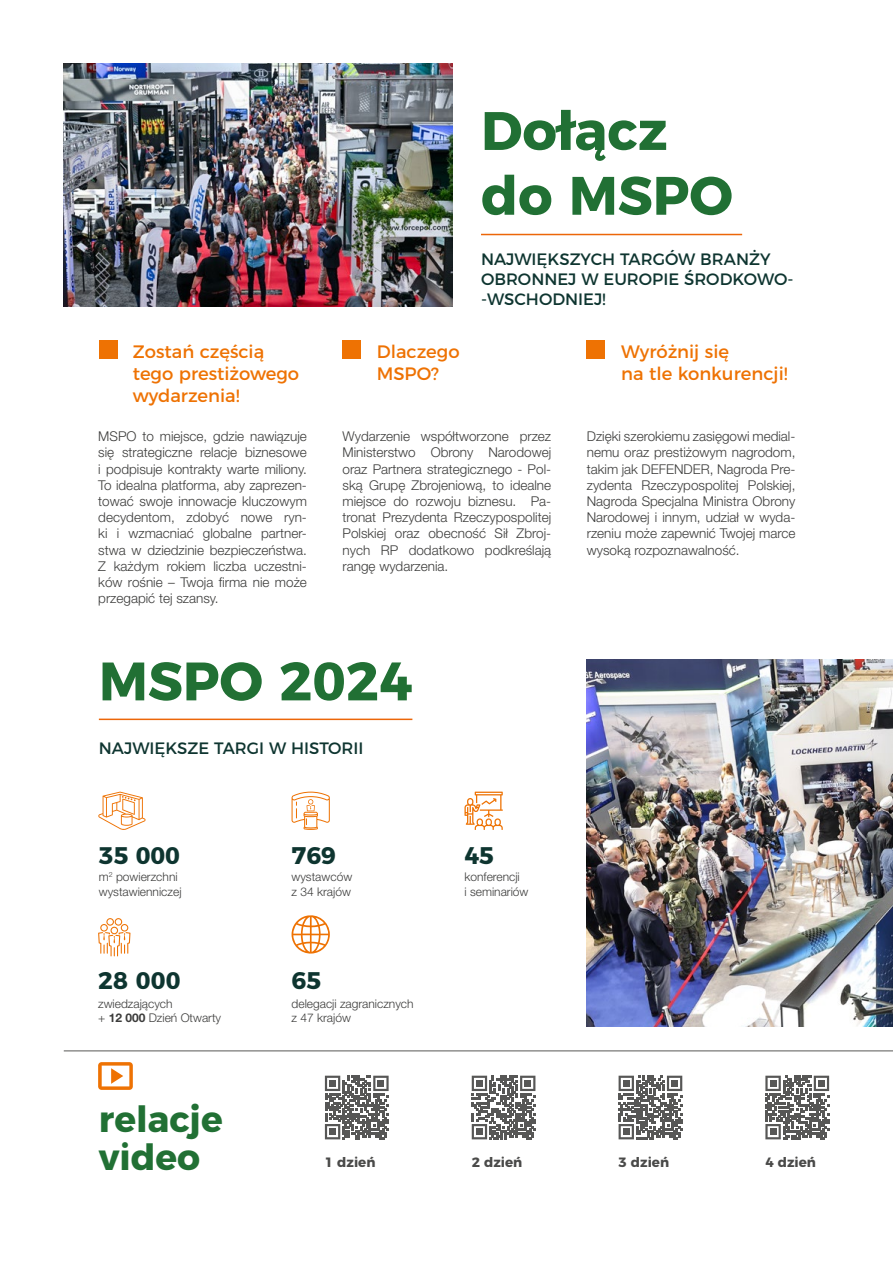
<style>
.page{position:relative;width:893px;height:1263px;background:#fff}
.page>*{position:absolute;margin:0;border:0;box-sizing:border-box;transform-origin:0 0}
.t1{font:700 54px/64.8px "Montserrat";color:#217034}
.t2{font:700 36px/37.5px "Montserrat";color:#217034}
.t3{font:700 24px "Montserrat";color:#0e3530}
.t4{font:18px/21.6px "Montserrat";color:#ee7203}
.t5{font:16.5px/19.8px "Montserrat";color:#0e3530}
.t6{font:300 13.5px/16.2px "Helvetica Neue LT Pro";color:#3c3c3b;text-align:justify}
.t7{font:700 13.5px "Montserrat";color:#4a4a49}
.t8{font:300 12px/14.4px "Helvetica Neue LT Pro";color:#3c3c3b}
.s1{font-weight:700}
</style>
<div class="page">
<hr style="left:892px;top:306px;width:1px;height:342px;background:#ee7203">
<hr style="left:481px;top:234px;width:261px;height:1px;background:#ec6608">
<hr style="left:99px;top:719px;width:313px;height:1px;background:#ec6608">
<hr style="left:64px;top:1051px;width:829px;height:1px;background:#575756">
<svg style="left:98px;top:792px;width:48px;height:38px"></svg>
<svg style="left:291px;top:792px;width:39px;height:38px"></svg>
<svg style="left:464px;top:792px;width:39px;height:38px"></svg>
<svg style="left:292px;top:915px;width:38px;height:39px"></svg>
<svg style="left:98px;top:918px;width:32px;height:38px"></svg>
<img style="left:64px;top:63px;width:389px;height:243px">
<img style="left:587px;top:659px;width:306px;height:367px">
<svg style="left:325px;top:1076px;width:64px;height:63px"></svg>
<div style="left:329px;top:1080px;width:7px;height:7px;background:#575756"></div>
<div style="left:378px;top:1080px;width:6px;height:7px;background:#575756"></div>
<div style="left:329px;top:1128px;width:7px;height:7px;background:#575756"></div>
<svg style="left:472px;top:1076px;width:63px;height:63px"></svg>
<div style="left:476px;top:1080px;width:7px;height:7px;background:#575756"></div>
<div style="left:524px;top:1080px;width:7px;height:7px;background:#575756"></div>
<div style="left:476px;top:1128px;width:7px;height:7px;background:#575756"></div>
<svg style="left:619px;top:1076px;width:63px;height:63px"></svg>
<div style="left:623px;top:1080px;width:7px;height:7px;background:#575756"></div>
<div style="left:671px;top:1080px;width:7px;height:7px;background:#575756"></div>
<div style="left:623px;top:1128px;width:7px;height:7px;background:#575756"></div>
<svg style="left:765px;top:1076px;width:64px;height:63px"></svg>
<div style="left:770px;top:1080px;width:6px;height:7px;background:#575756"></div>
<div style="left:818px;top:1080px;width:7px;height:7px;background:#575756"></div>
<div style="left:770px;top:1128px;width:6px;height:7px;background:#575756"></div>
<div style="left:99px;top:341px;width:18px;height:18px;background:#ee7203"></div>
<div style="left:343px;top:341px;width:18px;height:18px;background:#ee7203"></div>
<div style="left:587px;top:341px;width:18px;height:18px;background:#ee7203"></div>
<svg style="left:98px;top:1062px;width:35px;height:28px"></svg>
<h1 class="t1" style="left:481px;top:94px;width:253px">Dołącz do MSPO</h1>
<p class="t5" style="left:481px;top:248px;width:314px">NAJWIĘKSZYCH TARGÓW BRANŻY<br>OBRONNEJ W EUROPIE ŚRODKOWO--WSCHODNIEJ!</p>
<h3 class="t4" style="left:133px;top:340px;width:168px">Zostań częścią tego prestiżowego wydarzenia!</h3>
<h3 class="t4" style="left:621px;top:340px;width:168px">Wyróżnij się<br>na tle konkurencji!</h3>
<p class="t6" style="left:98px;top:428px;width:210px">MSPO to miejsce, gdzie nawiązuje się strategiczne relacje biznesowe i podpisuje kontrakty warte miliony.<br>To idealna platforma, aby zaprezen&shy;tować swoje innowacje kluczowym decydentom, zdobyć nowe ryn&shy;ki i wzmacniać globalne partner&shy;stwa w dziedzinie bezpieczeństwa.<br>Z każdym rokiem liczba uczestni&shy;ków rośnie – Twoja firma nie może przegapić tej szansy.</p>
<p class="t6" style="left:587px;top:428px;width:210px">Dzięki szerokiemu zasięgowi medial&shy;nemu oraz prestiżowym nagrodom, takim jak DEFENDER, Nagroda Pre&shy;zydenta Rzeczypospolitej Polskiej, Nagroda Specjalna Ministra Obrony Narodowej i innym, udział w wyda&shy;rzeniu może zapewnić Twojej marce wysoką rozpoznawalność.</p>
<h3 class="t4" style="left:377px;top:340px;width:84px">Dlaczego<br>MSPO?</h3>
<p class="t6" style="left:343px;top:428px;width:210px">Wydarzenie współtworzone przez Ministerstwo Obrony Narodowej oraz Partnera strategicznego - Pol&shy;ską Grupę Zbrojeniową, to idealne miejsce do rozwoju biznesu. Pa&shy;tronat Prezydenta Rzeczypospolitej Polskiej oraz obecność Sił Zbroj&shy;nych RP dodatkowo podkreślają rangę wydarzenia.</p>
<h1 class="t1" style="left:99px;top:644px;width:315px">MSPO 2024</h1>
<p class="t5" style="left:99px;top:737px;width:266px">NAJWIĘKSZE TARGI W HISTORII</p>
<h3 class="t3" style="left:99px;top:836px;width:83px">35 000</h3>
<p class="t8" style="left:99px;top:869px;width:84px">m<sup>2</sup> powierzchni wystawienniczej</p>
<h3 class="t3" style="left:98px;top:961px;width:84px">28 000</h3>
<p class="t8" style="left:98px;top:996px;width:125px">zwiedzających<br>+ <span class="s1">12 000</span> Dzień Otwarty</p>
<h3 class="t3" style="left:292px;top:836px;width:46px">769</h3>
<p class="t8" style="left:292px;top:869px;width:62px">wystawców z 34 krajów</p>
<h3 class="t3" style="left:292px;top:961px;width:31px">65</h3>
<p class="t8" style="left:292px;top:996px;width:124px">delegacji zagranicznych z 47 krajów</p>
<h3 class="t3" style="left:464px;top:836px;width:31px">45</h3>
<p class="t8" style="left:464px;top:869px;width:66px">konferencji<br>i seminariów</p>
<h2 class="t2" style="left:99px;top:1098px;width:126px">relacje video</h2>
<p class="t7" style="left:325px;top:1151px;width:52px">1 dzień</p>
<p class="t7" style="left:472px;top:1151px;width:52px">2 dzień</p>
<p class="t7" style="left:619px;top:1151px;width:52px">3 dzień</p>
<p class="t7" style="left:765px;top:1151px;width:52px">4 dzień</p>
</div>
